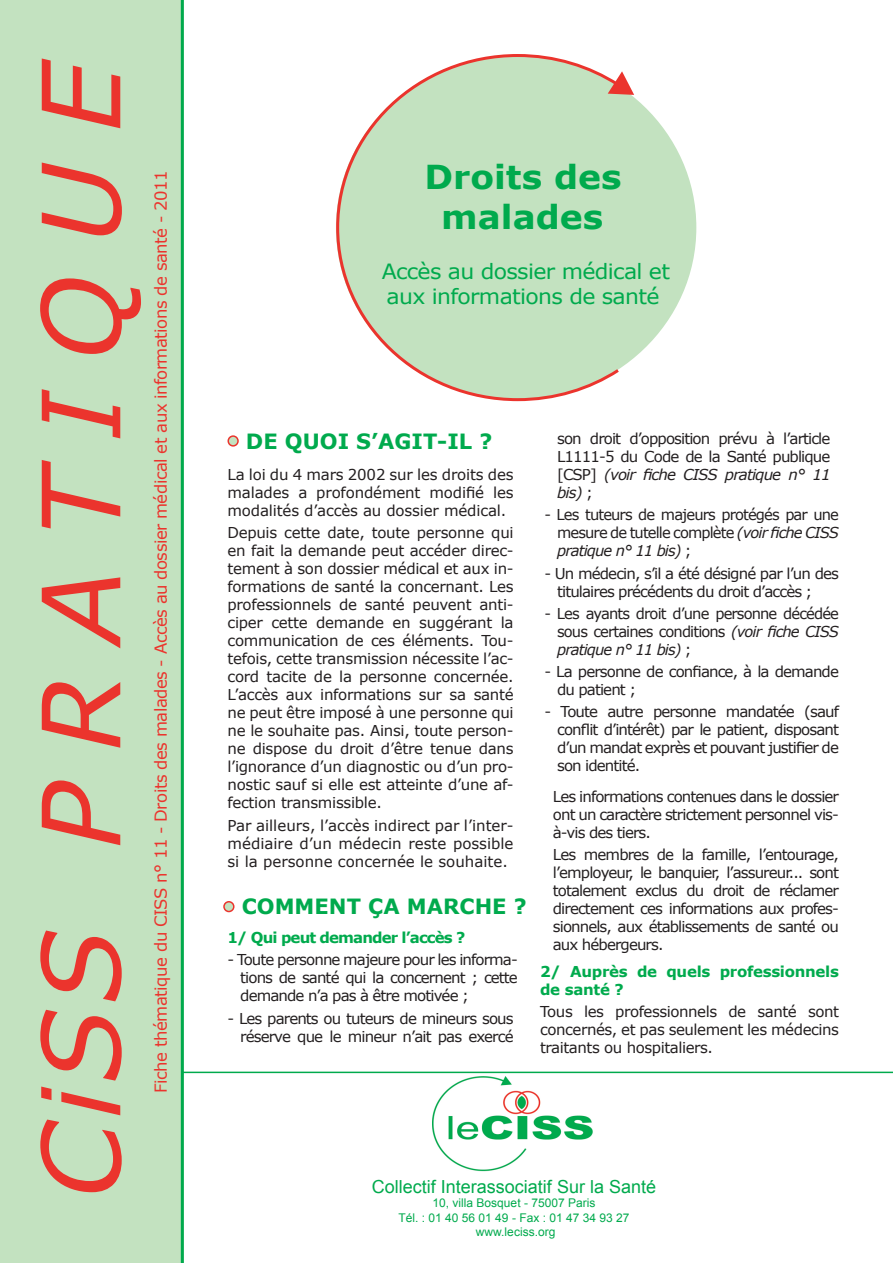
<style>
.page{position:relative;width:893px;height:1263px;background:#fff}
.page>*{position:absolute;margin:0;border:0;box-sizing:border-box;transform-origin:0 0}
.t1{font:italic 108px "Verdana";color:#eb342d}
.t2{font:700 33px/39.6px "Verdana";color:#00aa4d;text-align:center;scale:1.05 1}
.t3{font:21px/25.2px "Verdana";letter-spacing:-.03em;color:#00aa4d;scale:1.05 1}
.t4{font:700 21px "Verdana";color:#00aa4d}
.t5{font:18px "Arial";color:#00aa4d}
.t6{font:16.5px "Verdana";letter-spacing:-.03em;color:#eb342d}
.t7{font:15px/18px "Verdana";letter-spacing:-.06em;color:#231f20;text-align:justify}
.t8{font:700 15px/18px "Verdana";letter-spacing:-.02em;color:#00aa4d}
.t9{font:700 15px "Verdana";letter-spacing:-.06em;color:#00aa4d}
.t10{font:12px "Arial";color:#00aa4d}
.s1{font-style:italic}
</style>
<div class="page">
<div style="left:336px;top:55px;width:360px;height:345px;background:#c3e2c0;border-radius:50%"></div>
<svg style="left:336px;top:54px;width:286px;height:348px"></svg>
<svg style="left:608px;top:71px;width:26px;height:24px"></svg>
<img style="left:433px;top:1076px;width:160px;height:96px">
<div style="left:0;top:1px;width:184px;height:1262px;background:#c3e2c0"></div>
<hr style="left:181px;top:0;width:3px;height:1263px;background:#00aa4d">
<hr style="left:182px;top:1071px;width:711px;height:2px;background:#00aa4d">
<div style="left:224px;top:902px;width:10px;height:9px;background:#c3e2c0;border-radius:50%"></div>
<div style="left:223px;top:901px;width:11px;height:11px;border:2px solid #eb342d;border-radius:50%"></div>
<div style="left:228px;top:436px;width:10px;height:10px;background:#c3e2c0;border-radius:50%"></div>
<div style="left:227px;top:435px;width:12px;height:12px;border:2px solid #eb342d;border-radius:50%"></div>
<p class="t1" style="left:7px;top:1199px;width:1142px;rotate:-90deg">CiSS PRATIQUE</p>
<p class="t6" style="left:150px;top:1093px;width:924px;rotate:-90deg">Fiche thématique du CISS n° 11 - Droits des malades - Accès au dossier médical et aux informations de santé - 2011</p>
<p class="t2" style="left:425px;top:157px;width:189px">Droits des malades</p>
<p class="t3" style="left:382px;top:259px;width:276px">Accès au dossier médical et aux informations de santé</p>
<p class="t4" style="left:246px;top:426px;width:248px">DE QUOI S’AGIT-IL ?</p>
<p class="t7" style="left:227px;top:465px;width:288px">La loi du 4 mars 2002 sur les droits des malades a profondément modifié les modalités d’accès au dossier médical.</p>
<p class="t7" style="left:227px;top:524px;width:288px">Depuis cette date, toute personne qui en fait la demande peut accéder direc&shy;tement à son dossier médical et aux in&shy;formations de santé la concernant. Les professionnels de santé peuvent anti&shy;ciper cette demande en suggérant la communication de ces éléments. Tou&shy;tefois, cette transmission nécessite l’ac&shy;cord tacite de la personne concernée.<br>L’accès aux informations sur sa santé ne peut être imposé à une personne qui ne le souhaite pas. Ainsi, toute person&shy;ne dispose du droit d’être tenue dans l’ignorance d’un diagnostic ou d’un pro&shy;nostic sauf si elle est atteinte d’une af&shy;fection transmissible.</p>
<p class="t7" style="left:227px;top:816px;width:288px">Par ailleurs, l’accès indirect par l’inter&shy;médiaire d’un médecin reste possible si la personne concernée le souhaite.</p>
<p class="t4" style="left:242px;top:892px;width:287px">COMMENT ÇA MARCHE ?</p>
<p class="t9" style="left:227px;top:927px;width:239px">1/ Qui peut demander l’accès ?</p>
<p class="t7" style="left:240px;top:951px;width:279px;text-indent:-13px">- Toute personne majeure pour les informa&shy;tions de santé qui la concernent ; cette demande n’a pas à être motivée ;</p>
<p class="t7" style="left:227px;top:1009px;width:288px;text-align:right">- Les parents ou tuteurs de mineurs sous réserve que le mineur n’ait pas exercé</p>
<p class="t7" style="left:557px;top:429px;width:275px">son droit d’opposition prévu à l’article L1111-5 du Code de la Santé publique [CSP] <span class="s1">(voir fiche CISS pratique n° 11 bis)</span> ;</p>
<p class="t7" style="left:557px;top:506px;width:283px;text-indent:-13px">- Les tuteurs de majeurs protégés par une mesure de tutelle complète <span class="s1">(voir fiche CISS pratique n° 11 bis)</span> ;</p>
<p class="t7" style="left:557px;top:564px;width:283px;text-indent:-13px">- Un médecin, s’il a été désigné par l’un des titulaires précédents du droit d’accès ;</p>
<p class="t7" style="left:557px;top:604px;width:283px;text-indent:-13px">- Les ayants droit d’une personne décédée sous certaines conditions <span class="s1">(voir fiche CISS pratique n° 11 bis)</span> ;</p>
<p class="t7" style="left:557px;top:663px;width:283px;text-indent:-13px">- La personne de confiance, à la demande du patient ;</p>
<p class="t7" style="left:557px;top:703px;width:283px;text-indent:-13px">- Toute autre personne mandatée (sauf conflit d’intérêt) par le patient, disposant d’un mandat exprès et pouvant justifier de son identité.</p>
<p class="t7" style="left:553px;top:788px;width:288px">Les informations contenues dans le dossier ont un caractère strictement personnel vis&shy;à-vis des tiers.</p>
<p class="t7" style="left:553px;top:846px;width:288px">Les membres de la famille, l’entourage, l’employeur, le banquier, l’assureur... sont totalement exclus du droit de réclamer directement ces informations aux profes&shy;sionnels, aux établissements de santé ou aux hébergeurs.</p>
<p class="t8" style="left:540px;top:962px;width:300px">2/ Auprès de quels professionnels de santé ?</p>
<p class="t7" style="left:540px;top:1003px;width:300px">Tous les professionnels de santé sont concernés, et pas seulement les médecins traitants ou hospitaliers.</p>
<p class="t5" style="left:372px;top:1175px;width:286px">Collectif Interassociatif Sur la Santé</p>
<p class="t10" style="left:433px;top:1195px;width:164px">10, villa Bosquet - 75007 Paris</p>
<p class="t10" style="left:399px;top:1210px;width:232px">Tél. : 01 40 56 01 49 - Fax : 01 47 34 93 27</p>
<p class="t10" style="left:476px;top:1224px;width:81px">www.leciss.org</p>
</div>
